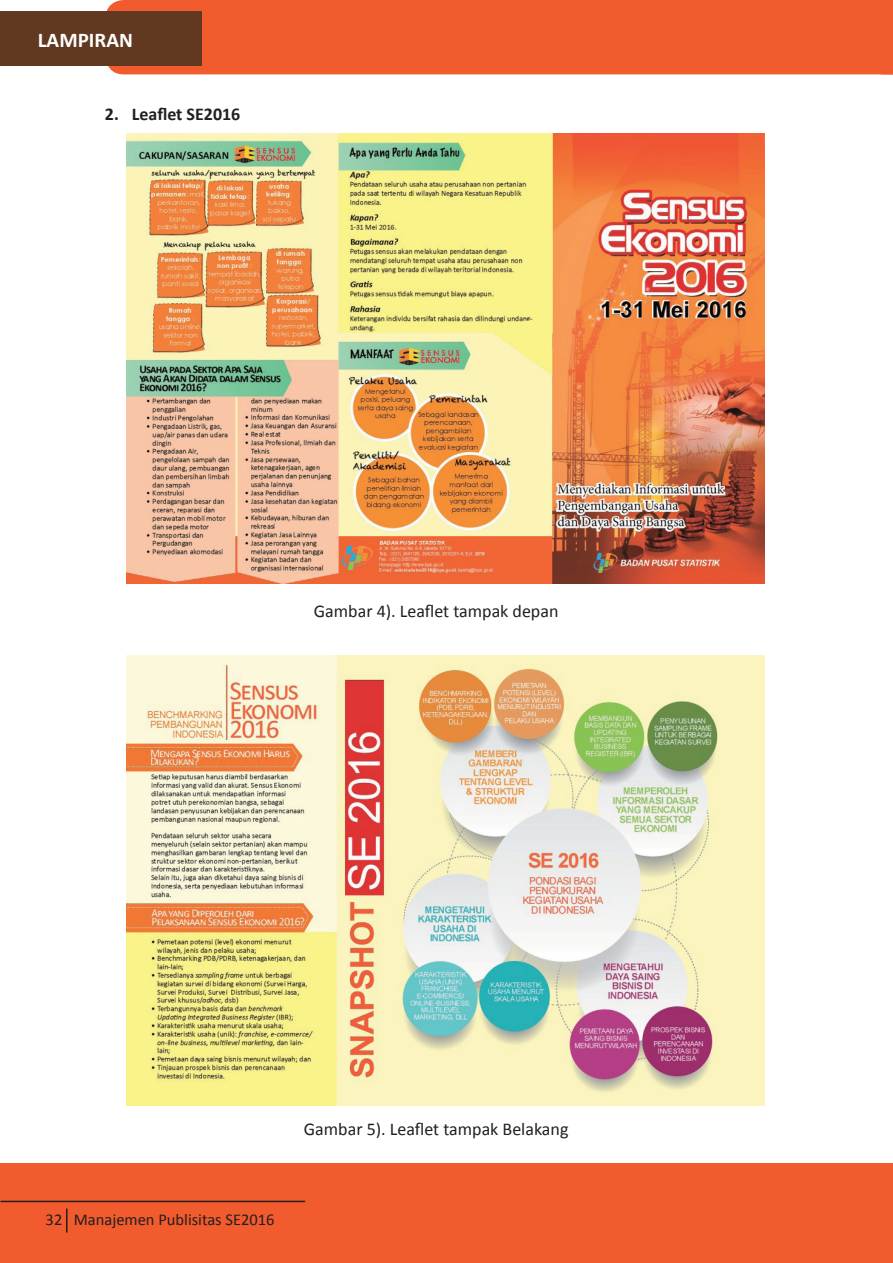
<style>
.page{position:relative;width:893px;height:1263px;background:#fff}
.page>*{position:absolute;margin:0;border:0;box-sizing:border-box;transform-origin:0 0}
.t1{font:700 21px "Calibri";color:#fff}
.t2{font:18px "Calibri";color:#231f20}
.t3{font:700 18px "Calibri";color:#231f20}
.t4{font:16.5px "Calibri";color:#231f20}
</style>
<div class="page">
<div style="left:106px;top:0;width:760px;height:74px;background:#f15b2d"></div>
<div style="left:0;top:12px;width:202px;height:54px;background:#613920"></div>
<div style="left:1px;top:1163px;width:892px;height:99px;background:#f15b2d"></div>
<div style="left:866px;top:0;width:27px;height:74px;background:#f15b2d"></div>
<img style="left:126px;top:134px;width:638px;height:449px">
<img style="left:127px;top:656px;width:638px;height:450px">
<hr style="left:1px;top:1201px;width:304px;height:1px;background:#231f20">
<hr style="left:66px;top:1208px;width:2px;height:24px;background:#231f20">
<p class="t1" style="left:38px;top:26px;width:97px">LAMPIRAN</p>
<p class="t3" style="left:105px;top:102px;width:137px">2. Leaflet SE2016</p>
<p class="t2" style="left:314px;top:599px;width:246px">Gambar 4). Leaflet tampak depan</p>
<p class="t4" style="left:46px;top:1209px;width:230px">32 Manajemen Publisitas SE2016</p>
<p class="t2" style="left:304px;top:1118px;width:266px">Gambar 5). Leaflet tampak Belakang</p>
</div>
